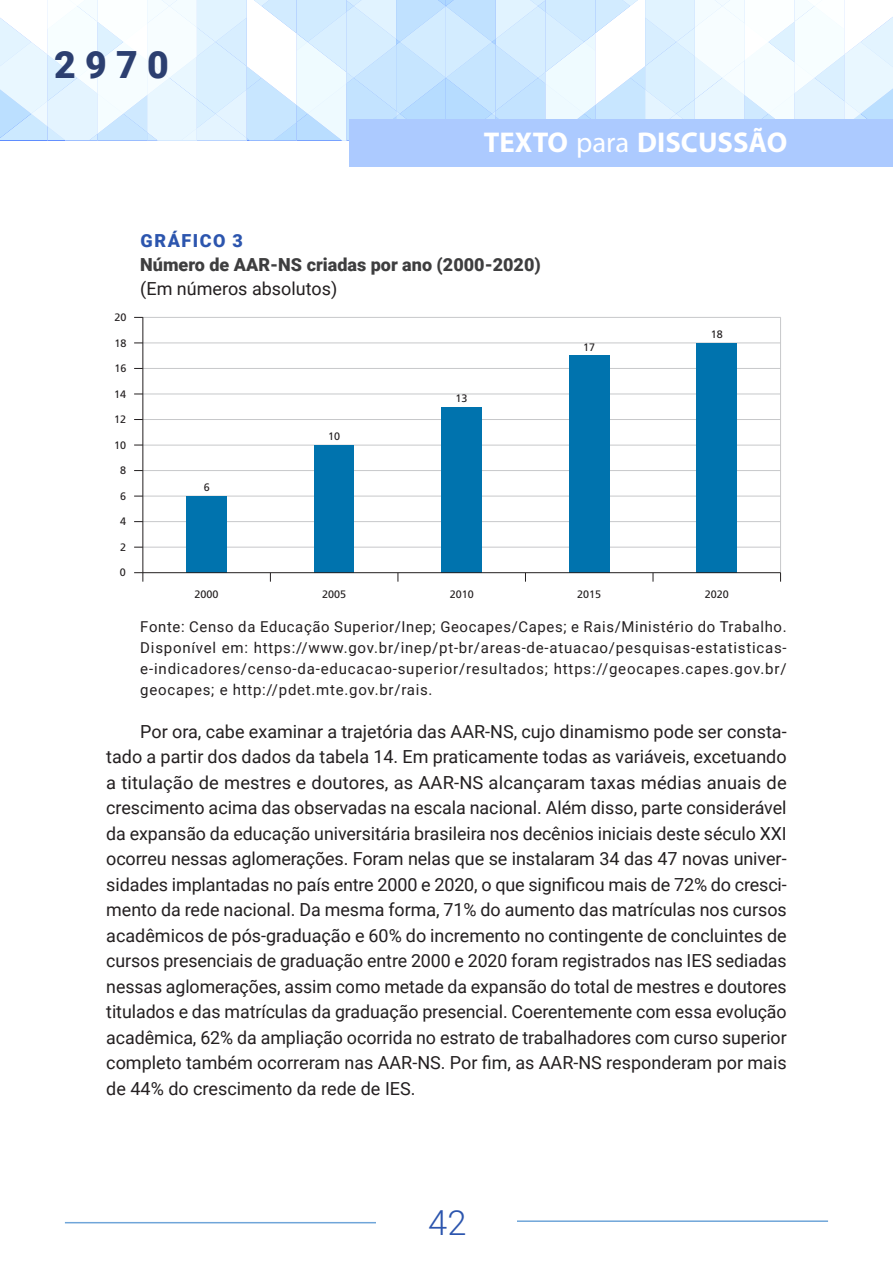
<style>
.page{position:relative;width:893px;height:1263px;background:#fff}
.page>*{position:absolute;margin:0;border:0;box-sizing:border-box;transform-origin:0 0}
.t1{font:900 37.5px "Roboto";color:#2c3f70}
.t2{font:300 34.5px "Roboto";color:#2c55ae}
.t3{font:700 28.65px "Myriad Pro";color:#fff}
.texto_corrido{font:18px/25.5px "Roboto";color:#231f20;text-align:justify}
.titulo_2_título_do_gráfico{font:900 18px "Roboto";color:#3e3e3f}
.titulo_3_Em___grafico{font:18px "Roboto";color:#231f20}
.titulo_1_número{font:900 18px "Roboto";letter-spacing:.085em;color:#2c55ae}
.fonte_elaboracao_sozinha{font:15px/21px "Roboto";letter-spacing:.05em;color:#231f20;text-align:justify}
.t4{font:10.8px "Frutiger LT Pro";color:#231f20}
.s1{font-weight:400}
</style>
<div class="page">
<svg style="left:0;top:0;width:893px;height:140px"></svg>
<div style="left:349px;top:119px;width:544px;height:48px;background:#accaff"></div>
<hr style="left:517px;top:1220px;width:311px;height:2px;background:#6fa5d9">
<hr style="left:65px;top:1222px;width:311px;height:1px;background:#6fa5d9">
<hr style="left:143px;top:317px;width:638px;height:1px;background:#c7c8ca">
<hr style="left:143px;top:343px;width:638px;height:1px;background:#c7c8ca">
<hr style="left:143px;top:368px;width:638px;height:1px;background:#c7c8ca">
<hr style="left:143px;top:394px;width:638px;height:1px;background:#c7c8ca">
<hr style="left:143px;top:419px;width:638px;height:1px;background:#c7c8ca">
<hr style="left:143px;top:445px;width:638px;height:1px;background:#c7c8ca">
<hr style="left:143px;top:470px;width:638px;height:1px;background:#c7c8ca">
<hr style="left:143px;top:496px;width:638px;height:1px;background:#c7c8ca">
<hr style="left:143px;top:521px;width:638px;height:1px;background:#c7c8ca">
<hr style="left:143px;top:547px;width:638px;height:1px;background:#c7c8ca">
<hr style="left:142px;top:317px;width:1px;height:256px;background:#231f20">
<hr style="left:780px;top:317px;width:1px;height:255px;background:#c7c8ca">
<svg style="left:134px;top:572px;width:10px;height:10px"></svg>
<div style="left:187px;top:496px;width:40px;height:77px;background:#0073ae"></div>
<div style="left:314px;top:445px;width:40px;height:128px;background:#0073ae"></div>
<div style="left:442px;top:407px;width:40px;height:166px;background:#0073ae"></div>
<div style="left:569px;top:356px;width:40px;height:217px;background:#0073ae"></div>
<div style="left:697px;top:343px;width:40px;height:230px;background:#0073ae"></div>
<hr style="left:143px;top:572px;width:638px;height:1px;background:#231f20">
<h1 class="t1" style="left:54px;top:38px;width:116px">2970</h1>
<h3 class="t3" style="left:484px;top:124px;width:305px">TEXTO <span class="s1">para</span> DISCUSSÃO</h3>
<p class="t4" style="left:115px;top:311px;width:14px">20</p>
<p class="t4" style="left:115px;top:337px;width:14px">18</p>
<p class="t4" style="left:115px;top:362px;width:14px">16</p>
<p class="t4" style="left:114px;top:388px;width:14px">14</p>
<p class="t4" style="left:114px;top:413px;width:14px">12</p>
<p class="t4" style="left:114px;top:439px;width:14px">10</p>
<p class="t4" style="left:120px;top:464px;width:8px">8</p>
<p class="t4" style="left:120px;top:490px;width:8px">6</p>
<p class="t4" style="left:120px;top:515px;width:8px">4</p>
<p class="t4" style="left:120px;top:541px;width:8px">2</p>
<p class="t4" style="left:120px;top:566px;width:8px">0</p>
<p class="titulo_1_número" style="left:141px;top:228px;width:104px">GRÁFICO 3</p>
<p class="titulo_2_título_do_gráfico" style="left:140px;top:252px;width:402px">Número de AAR-NS criadas por ano (2000-2020)</p>
<p class="titulo_3_Em___grafico" style="left:140px;top:276px;width:198px">(Em números absolutos)</p>
<p class="t4" style="left:204px;top:481px;width:8px">6</p>
<p class="t4" style="left:328px;top:430px;width:14px">10</p>
<p class="t4" style="left:456px;top:392px;width:14px">13</p>
<p class="t4" style="left:583px;top:341px;width:14px">17</p>
<p class="t4" style="left:711px;top:328px;width:14px">18</p>
<p class="t4" style="left:195px;top:588px;width:26px">2000</p>
<p class="t4" style="left:322px;top:588px;width:26px">2005</p>
<p class="t4" style="left:450px;top:588px;width:26px">2010</p>
<p class="t4" style="left:577px;top:588px;width:26px">2015</p>
<p class="t4" style="left:705px;top:588px;width:26px">2020</p>
<p class="fonte_elaboracao_sozinha" style="left:140px;top:616px;width:648px">Fonte: Censo da Educação Superior/Inep; Geocapes/Capes; e Rais/Ministério do Trabalho.<br>Disponível em: https://www.gov.br/inep/pt-br/areas-de-atuacao/pesquisas-estatisticas&shy;e-indicadores/censo-da-educacao-superior/resultados; https://geocapes.capes.gov.br/ geocapes; e http://pdet.mte.gov.br/rais.</p>
<p class="texto_corrido" style="left:106px;top:718px;width:682px;text-indent:34px">Por ora, cabe examinar a trajetória das AAR-NS, cujo dinamismo pode ser consta&shy;tado a partir dos dados da tabela 14. Em praticamente todas as variáveis, excetuando a titulação de mestres e doutores, as AAR-NS alcançaram taxas médias anuais de crescimento acima das observadas na escala nacional. Além disso, parte considerável da expansão da educação universitária brasileira nos decênios iniciais deste século XXI ocorreu nessas aglomerações. Foram nelas que se instalaram 34 das 47 novas univer&shy;sidades implantadas no país entre 2000 e 2020, o que significou mais de 72% do cresci&shy;mento da rede nacional. Da mesma forma, 71% do aumento das matrículas nos cursos acadêmicos de pós-graduação e 60% do incremento no contingente de concluintes de cursos presenciais de graduação entre 2000 e 2020 foram registrados nas IES sediadas nessas aglomerações, assim como metade da expansão do total de mestres e doutores titulados e das matrículas da graduação presencial. Coerentemente com essa evolução acadêmica, 62% da ampliação ocorrida no estrato de trabalhadores com curso superior completo também ocorreram nas AAR-NS. Por fim, as AAR-NS responderam por mais de 44% do crescimento da rede de IES.</p>
<h2 class="t2" style="left:428px;top:1198px;width:40px">42</h2>
</div>
